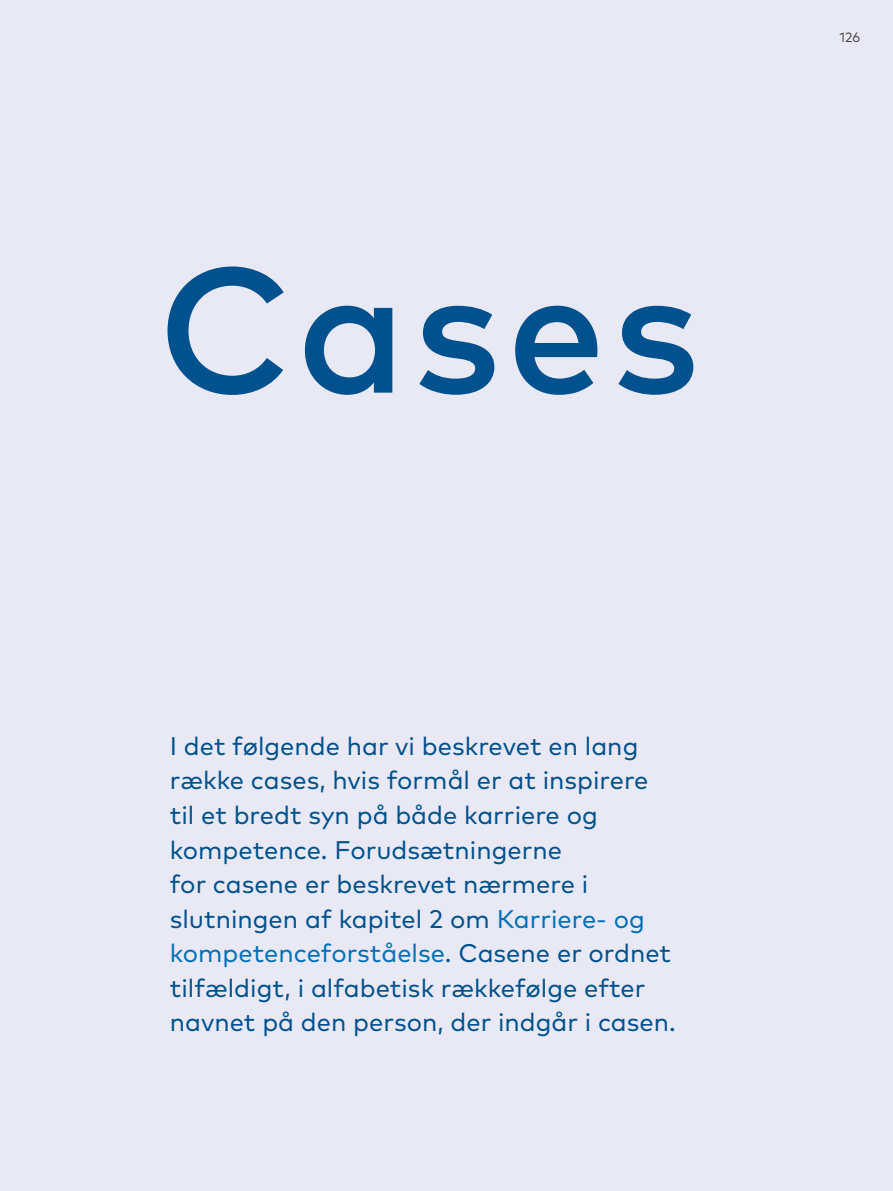
<style>
.page{position:relative;width:893px;height:1191px;background:#e9e9f6}
.page>*{position:absolute;margin:0;border:0;box-sizing:border-box;transform-origin:0 0}
.Otsikko_2{font:500 176.85px "Mark OT";letter-spacing:.03em;color:#00518d}
.Ingressi{font:25.5px/34.5px "Mark OT";color:#00518d}
.t1{font:13.5px "Mark OT";color:#424241}
.s1{color:#0070b7}
</style>
<div class="page">
<h1 class="Otsikko_2" style="left:157px;top:217px;width:544px">Cases</h1>
<p class="Ingressi" style="left:170px;top:728px;width:507px">I det følgende har vi beskrevet en lang række cases, hvis formål er at inspirere til et bredt syn på både karriere og kompetence. Forudsætningerne<br>for casene er beskrevet nærmere i slutningen af kapitel 2 om <span class="s1">Karriere- og kompetenceforståelse</span>. Casene er ordnet tilfældigt, i alfabetisk rækkefølge efter navnet på den person, der indgår i casen.</p>
<p class="t1" style="left:839px;top:29px;width:22px">126</p>
</div>
